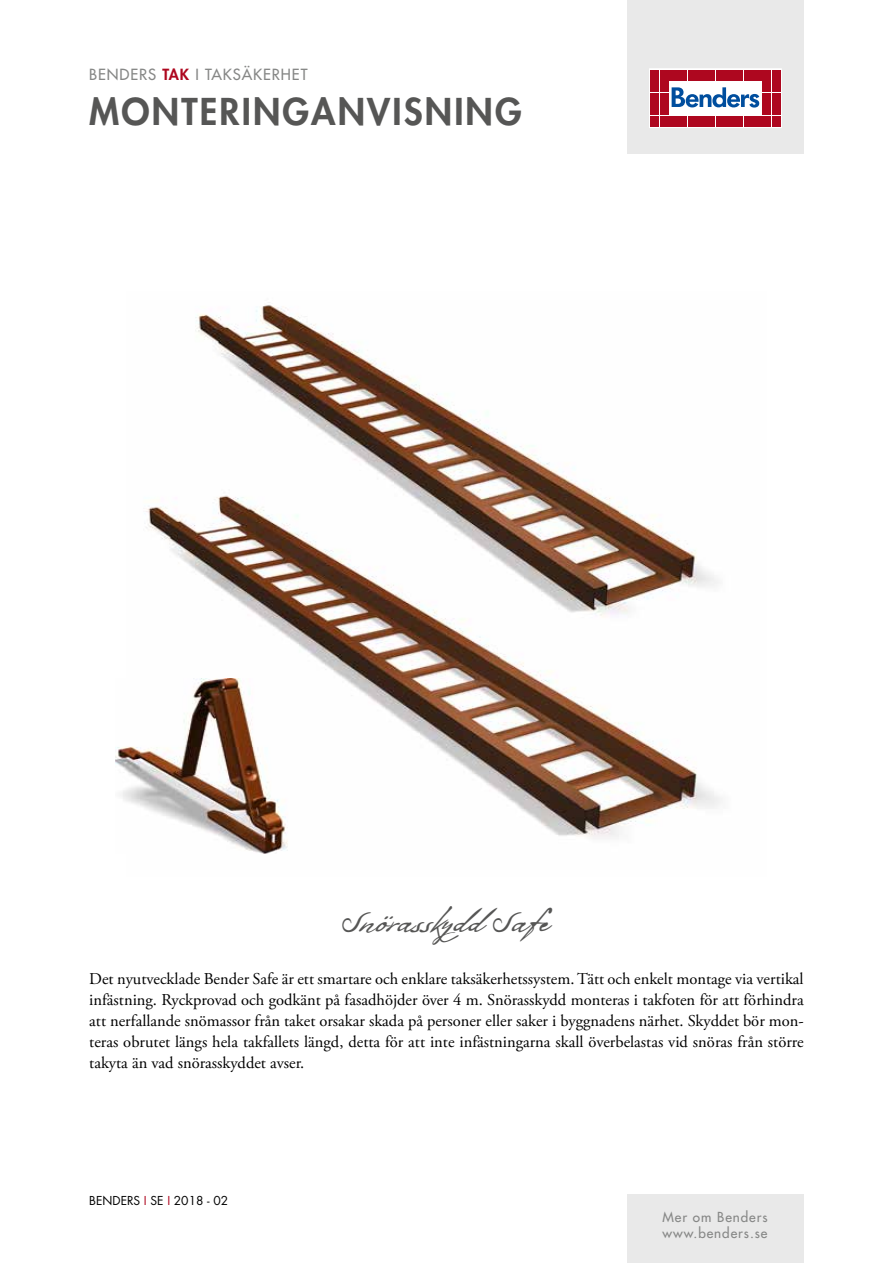
<style>
.page{position:relative;width:893px;height:1263px;background:#fff}
.page>*{position:absolute;margin:0;border:0;box-sizing:border-box;transform-origin:0 0}
.t1{font:800 36px "Futura Std";letter-spacing:.06em;color:#565655}
.t2{font:33px "Bolivar";letter-spacing:.005em;color:#565655}
.t3{font:16.5px/21px "Adobe Garamond Pro";color:#000;text-align:justify}
.t4{font:500 15px "Futura Std";letter-spacing:.06em;color:#868786}
.t5{font:500 13.5px/16.2px "Futura Std";letter-spacing:.07em;color:#868786}
.t6{font:12px "Futura Std";color:#000}
.s1{font-weight:800;color:#ae071f}
.s2{color:#ae071f}
</style>
<div class="page">
<div style="left:627px;top:0;width:177px;height:153px;background:#e9e9e9"></div>
<svg style="left:649px;top:69px;width:132px;height:59px;background:#eac2c8"></svg>
<div style="left:651px;top:70px;width:8px;height:10px;background:#ae071f"></div>
<div style="left:660px;top:70px;width:8px;height:10px;background:#ae071f"></div>
<div style="left:651px;top:81px;width:8px;height:11px;background:#ae071f"></div>
<div style="left:660px;top:81px;width:8px;height:11px;background:#ae071f"></div>
<div style="left:651px;top:93px;width:8px;height:10px;background:#ae071f"></div>
<div style="left:660px;top:93px;width:8px;height:10px;background:#ae071f"></div>
<div style="left:651px;top:104px;width:8px;height:11px;background:#ae071f"></div>
<div style="left:660px;top:104px;width:8px;height:11px;background:#ae071f"></div>
<div style="left:651px;top:116px;width:8px;height:10px;background:#ae071f"></div>
<div style="left:660px;top:116px;width:8px;height:10px;background:#ae071f"></div>
<div style="left:669px;top:70px;width:8px;height:10px;background:#ae071f"></div>
<div style="left:679px;top:70px;width:8px;height:10px;background:#ae071f"></div>
<div style="left:688px;top:70px;width:8px;height:10px;background:#ae071f"></div>
<div style="left:697px;top:70px;width:9px;height:10px;background:#ae071f"></div>
<div style="left:707px;top:70px;width:8px;height:10px;background:#ae071f"></div>
<div style="left:716px;top:70px;width:8px;height:10px;background:#ae071f"></div>
<div style="left:725px;top:70px;width:9px;height:10px;background:#ae071f"></div>
<div style="left:735px;top:70px;width:8px;height:10px;background:#ae071f"></div>
<div style="left:744px;top:70px;width:8px;height:10px;background:#ae071f"></div>
<div style="left:753px;top:70px;width:9px;height:10px;background:#ae071f"></div>
<div style="left:669px;top:116px;width:8px;height:10px;background:#ae071f"></div>
<div style="left:679px;top:116px;width:8px;height:10px;background:#ae071f"></div>
<div style="left:688px;top:116px;width:8px;height:10px;background:#ae071f"></div>
<div style="left:697px;top:116px;width:9px;height:10px;background:#ae071f"></div>
<div style="left:707px;top:116px;width:8px;height:10px;background:#ae071f"></div>
<div style="left:716px;top:116px;width:8px;height:10px;background:#ae071f"></div>
<div style="left:725px;top:116px;width:9px;height:10px;background:#ae071f"></div>
<div style="left:735px;top:116px;width:8px;height:10px;background:#ae071f"></div>
<div style="left:744px;top:116px;width:8px;height:10px;background:#ae071f"></div>
<div style="left:753px;top:116px;width:9px;height:10px;background:#ae071f"></div>
<div style="left:763px;top:70px;width:8px;height:10px;background:#ae071f"></div>
<div style="left:772px;top:70px;width:8px;height:10px;background:#ae071f"></div>
<div style="left:763px;top:81px;width:8px;height:11px;background:#ae071f"></div>
<div style="left:772px;top:81px;width:8px;height:11px;background:#ae071f"></div>
<div style="left:763px;top:93px;width:8px;height:10px;background:#ae071f"></div>
<div style="left:772px;top:93px;width:8px;height:10px;background:#ae071f"></div>
<div style="left:763px;top:104px;width:8px;height:11px;background:#ae071f"></div>
<div style="left:772px;top:104px;width:8px;height:11px;background:#ae071f"></div>
<div style="left:763px;top:116px;width:8px;height:10px;background:#ae071f"></div>
<div style="left:772px;top:116px;width:8px;height:10px;background:#ae071f"></div>
<svg style="left:672px;top:87px;width:87px;height:21px;background:#8fb1d4"></svg>
<div style="left:627px;top:1195px;width:177px;height:68px;background:#e9e9e9"></div>
<img style="left:146px;top:302px;width:576px;height:537px">
<img style="left:116px;top:678px;width:173px;height:176px">
<p class="t4" style="left:89px;top:65px;width:220px">BENDERS <span class="s1">TAK</span> I TAKSÄKERHET</p>
<h1 class="t1" style="left:89px;top:89px;width:434px">MONTERINGANVISNING</h1>
<h2 class="t2" style="left:343px;top:901px;width:220px">Snörasskydd Safe</h2>
<p class="t3" style="left:89px;top:968px;width:716px">Det nyutvecklade Bender Safe är ett smartare och enklare taksäkerhetssystem. Tätt och enkelt montage via vertikal infästning. Ryckprovad och godkänt på fasadhöjder över 4 m. Snörasskydd monteras i takfoten för att förhindra att nerfallande snömassor från taket orsakar skada på personer eller saker i byggnadens närhet. Skyddet bör mon&shy;teras obrutet längs hela takfallets längd, detta för att inte infästningarna skall överbelastas vid snöras från större takyta än vad snörasskyddet avser.</p>
<p class="t6" style="left:89px;top:1193px;width:140px">BENDERS <span class="s2">I</span> SE <span class="s2">I</span> 2018 - 02</p>
<p class="t5" style="left:662px;top:1209px;width:107px">Mer om Benders www.benders.se</p>
</div>
